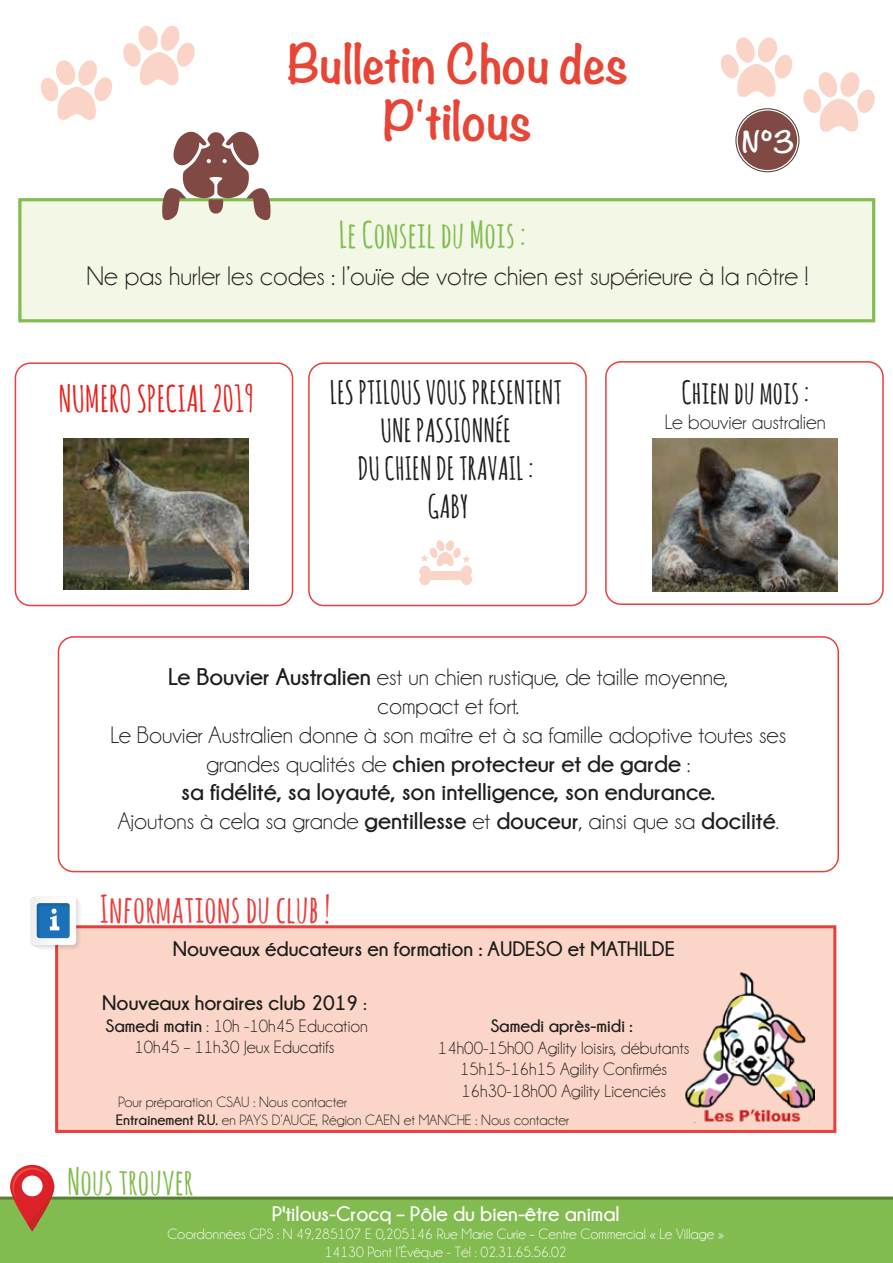
<style>
.page{position:relative;width:893px;height:1263px;background:#fff}
.page>*{position:absolute;margin:0;border:0;box-sizing:border-box;transform-origin:0 0}
.t1{font:700 47.55px/57.2px "Noteworthy";color:#e74536;text-align:center}
.t2{font:700 37.8px "Amatic SC";color:#e83f3c}
.t3{font:700 36px "Amatic SC";color:#82bb50}
.t4{font:700 36px "Amatic SC";color:#e52421}
.t5{font:700 31.5px/37.8px "Amatic SC";color:#1d1d1b;text-align:center}
.t6{font:27px "Champagne&Limousines";color:#1d1d1b}
.t7{font:700 27px "Noteworthy";color:#fff}
.t8{font:24px/28.8px "Champagne&Limousines";color:#1d1d1b;text-align:center}
.t9{font:700 21px "Champagne&Limousines";color:#1d1d1b}
.t10{font:700 21px "Champagne&Limousines";color:#fff}
.t11{font:21px "Champagne&Limousines";color:#1d1d1b}
.t12{font:18px/21.6px "Champagne&Limousines";color:#1d1d1b;text-align:center}
.t13{font:700 18px "Champagne&Limousines";color:#1d1d1b}
.t14{font:15px/18px "Champagne&Limousines";color:#fff;text-align:center}
.t15{font:15px/18px "Champagne&Limousines";color:#1d1d1b}
.s1{font-weight:700}
.s2{font-size:18px}
</style>
<div class="page">
<div style="left:55px;top:925px;width:781px;height:208px;background:#fbd6c8;border:3px solid #e83f3c"></div>
<div style="left:18px;top:198px;width:857px;height:124px;background:#f3f7e6"></div>
<div style="left:18px;top:198px;width:857px;height:124px;border:3px solid #82bb50"></div>
<div style="left:0;top:1198px;width:893px;height:65px;background:#82bb50"></div>
<svg style="left:40px;top:60px;width:72px;height:60px"></svg>
<svg style="left:123px;top:25px;width:72px;height:61px"></svg>
<div style="left:15px;top:362px;width:278px;height:244px;border:2px solid #e8403c;border-radius:15px"></div>
<div style="left:308px;top:362px;width:279px;height:244px;border:2px solid #e8403c;border-radius:15px"></div>
<div style="left:605px;top:361px;width:279px;height:244px;border:2px solid #e8403c;border-radius:15px"></div>
<svg style="left:30px;top:896px;width:52px;height:55px"></svg>
<hr style="left:0;top:1196px;width:893px;height:3px;background:#587c35">
<svg style="left:10px;top:1165px;width:44px;height:66px"></svg>
<svg style="left:12px;top:1167px;width:42px;height:64px"></svg>
<svg style="left:161px;top:132px;width:110px;height:89px"></svg>
<svg style="left:419px;top:540px;width:53px;height:45px"></svg>
<img style="left:686px;top:973px;width:129px;height:149px">
<svg style="left:721px;top:37px;width:154px;height:135px"></svg>
<div style="left:58px;top:636px;width:781px;height:236px;border:2px solid #e8403c;border-radius:15px"></div>
<img style="left:653px;top:438px;width:185px;height:153px">
<img style="left:63px;top:438px;width:186px;height:151px">
<h1 class="t1" style="left:287px;top:34px;width:343px">Bulletin Chou des<br>P'tilous</h1>
<h3 class="t3" style="left:339px;top:209px;width:189px">Le Conseil du Mois :</h3>
<p class="t7" style="left:742px;top:118px;width:55px">N°3</p>
<p class="t6" style="left:87px;top:262px;width:723px">Ne pas hurler les codes : l’ouïe de votre chien est supérieure à la nôtre !</p>
<h3 class="t4" style="left:58px;top:373px;width:197px">NUMERO SPECIAL 2019</h3>
<h3 class="t5" style="left:330px;top:372px;width:234px">LES PTILOUS VOUS PRESENTENT<br>UNE PASSIONNéE<br>DU CHIEN DE TRAVAIL :<br>GABY</h3>
<h3 class="t5" style="left:681px;top:372px;width:129px">Chien du mois :</h3>
<p class="t11" style="left:665px;top:411px;width:162px">Le bouvier australien</p>
<p class="t8" style="left:110px;top:663px;width:677px"><span class="s1">Le Bouvier Australien</span> est un chien rustique, de taille moyenne,<br>compact et fort.<br>Le Bouvier Australien donne à son maître et à sa famille adoptive toutes ses grandes qualités de <span class="s1">chien protecteur et de garde</span> :<br><span class="s1">sa fidélité, sa loyauté, son intelligence, son endurance.<br></span>Ajoutons à cela sa grande <span class="s1">gentillesse</span> et <span class="s1">douceur</span>, ainsi que sa <span class="s1">docilité</span>.</p>
<h2 class="t2" style="left:100px;top:882px;width:232px">Informations du club !</h2>
<p class="t9" style="left:173px;top:937px;width:504px">Nouveaux éducateurs en formation : AUDESO et MATHILDE</p>
<p class="t9" style="left:102px;top:991px;width:266px">Nouveaux horaires club 2019 <span class="s2">:</span></p>
<p class="t12" style="left:105px;top:1015px;width:264px"><span class="s1">Samedi matin</span> : 10h -10h45 Education<br>10h45 – 11h30 Jeux Educatifs</p>
<p class="t13" style="left:490px;top:1016px;width:144px">Samedi après-midi :</p>
<p class="t12" style="left:438px;top:1037px;width:253px">14h00-15h00 Agility loisirs, débutants<br>15h15-16h15 Agility Confirmés<br>16h30-18h00 Agility Licenciés</p>
<p class="t15" style="left:116px;top:1093px;width:455px">Pour préparation CSAU : Nous contacter<br><span class="s1">Entrainement R.U.</span> en PAYS D’AUGE, Région CAEN et MANCHE : Nous contacter</p>
<h3 class="t3" style="left:67px;top:1156px;width:128px">Nous trouver</h3>
<p class="t10" style="left:272px;top:1202px;width:349px">P'tilous-Crocq – Pôle du bien-être animal</p>
<p class="t14" style="left:167px;top:1225px;width:558px">Coordonnées GPS : N 49,285107 E 0,205146 Rue Marie Curie – Centre Commercial « Le Village »<br>14130 Pont l’Évêque - Tél : 02.31.65.56.02</p>
</div>
